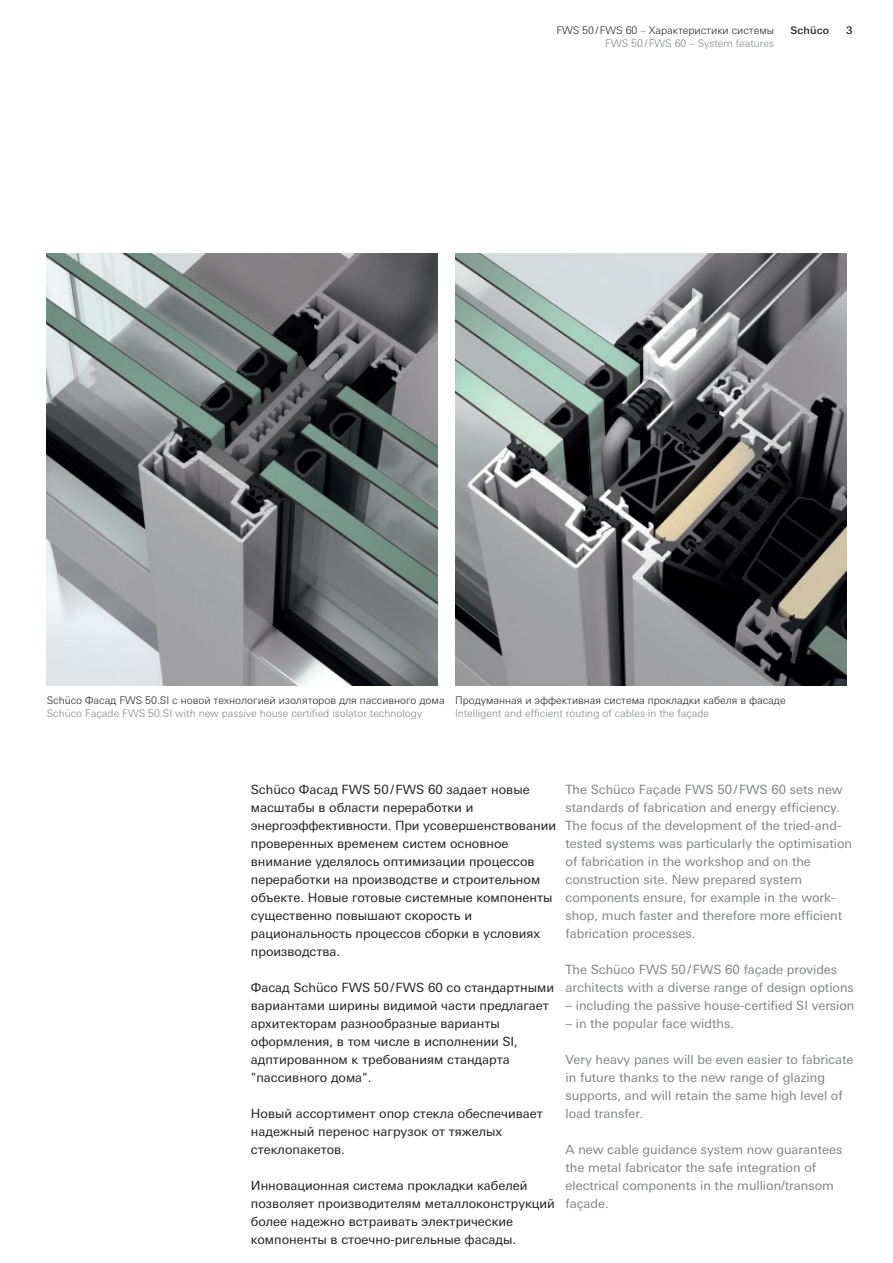
<style>
.page{position:relative;width:893px;height:1263px;background:#fff}
.page>*{position:absolute;margin:0;border:0;box-sizing:border-box;transform-origin:0 0}
.Fließtext{font:12.75px/18px "Univers For Schueco 430 Reg";color:#231f20}
.Fließtext-2{font:12.75px/18px "Univers For Schueco 430 Reg";color:#808285}
.BU_links{font:300 10.5px "Univers For Schueco 330";color:#231f20}
.BU_links-2{font:300 10.5px "Univers For Schueco 330";color:#808285}
.Kopfzeile_links{font:300 10.5px "Univers For Schueco 330";color:#231f20}
.Kopfzeile_links-2{font:300 10.5px "Univers For Schueco 330";color:#808285}
.t1{font:10.5px "Univers For Schueco 530 Med";letter-spacing:.02em;color:#231f20}
.s1{color:#808285}
</style>
<div class="page">
<img style="left:47px;top:253px;width:390px;height:432px">
<img style="left:455px;top:253px;width:391px;height:432px">
<p class="Kopfzeile_links" style="left:556px;top:24px;width:219px">FWS 50/FWS 60 <span class="s1">–</span> Характеристики системы</p>
<p class="Kopfzeile_links-2" style="left:605px;top:37px;width:170px">FWS 50/FWS 60 – System features</p>
<p class="t1" style="left:790px;top:24px;width:40px">Schüco</p>
<p class="t1" style="left:846px;top:24px;width:8px">3</p>
<p class="BU_links" style="left:47px;top:694px;width:399px">Schüco Фасад FWS 50.SI с новой технологией изоляторов для пассивного дома</p>
<p class="BU_links-2" style="left:47px;top:707px;width:377px">Schüco Façade FWS 50.SI with new passive house certified isolator technology</p>
<p class="BU_links" style="left:455px;top:694px;width:332px">Продуманная и эффективная система прокладки кабеля в фасаде</p>
<p class="BU_links-2" style="left:455px;top:707px;width:256px">Intelligent and efficient routing of cables in the façade</p>
<p class="Fließtext" style="left:251px;top:780px;width:307px">Schüco Фасад FWS 50/FWS 60 задает новые масштабы в области переработки и энергоэффективности. При усовершенствовании проверенных временем систем основное внимание уделялось оптимизации процессов переработки на производстве и строительном объекте. Новые готовые системные компоненты существенно повышают скорость и рациональность процессов сборки в условиях производства.</p>
<p class="Fließtext" style="left:251px;top:978px;width:305px">Фасад Schüco FWS 50/FWS 60 со стандартными вариантами ширины видимой части предлагает архитекторам разнообразные варианты оформления, в том числе в исполнении SI, адптированном к требованиям стандарта "пассивного дома".</p>
<p class="Fließtext" style="left:251px;top:1104px;width:294px">Новый ассортимент опор стекла обеспечивает надежный перенос нагрузок от тяжелых стеклопакетов.</p>
<p class="Fließtext" style="left:251px;top:1176px;width:306px">Инновационная система прокладки кабелей позволяет производителям металлоконструкций более надежно встраивать электрические компоненты в стоечно-ригельные фасады.</p>
<p class="Fließtext-2" style="left:566px;top:780px;width:288px">The Schüco Façade FWS 50/FWS 60 sets new standards of fabrication and energy efficiency.<br>The focus of the development of the tried-and&shy;tested systems was particularly the optimisation of fabrication in the workshop and on the construction site. New prepared system components ensure, for example in the work&shy;shop, much faster and therefore more efficient fabrication processes.</p>
<p class="Fließtext-2" style="left:566px;top:960px;width:290px">The Schüco FWS 50/FWS 60 façade provides architects with a diverse range of design options</p>
<p class="Fließtext-2" style="left:566px;top:996px;width:290px">– including the passive house-certified SI version</p>
<p class="Fließtext-2" style="left:566px;top:1014px;width:170px">– in the popular face widths.</p>
<p class="Fließtext-2" style="left:566px;top:1050px;width:289px">Very heavy panes will be even easier to fabricate in future thanks to the new range of glazing supports, and will retain the same high level of load transfer.</p>
<p class="Fließtext-2" style="left:566px;top:1140px;width:278px">A new cable guidance system now guarantees the metal fabricator the safe integration of electrical components in the mullion/transom façade.</p>
</div>
